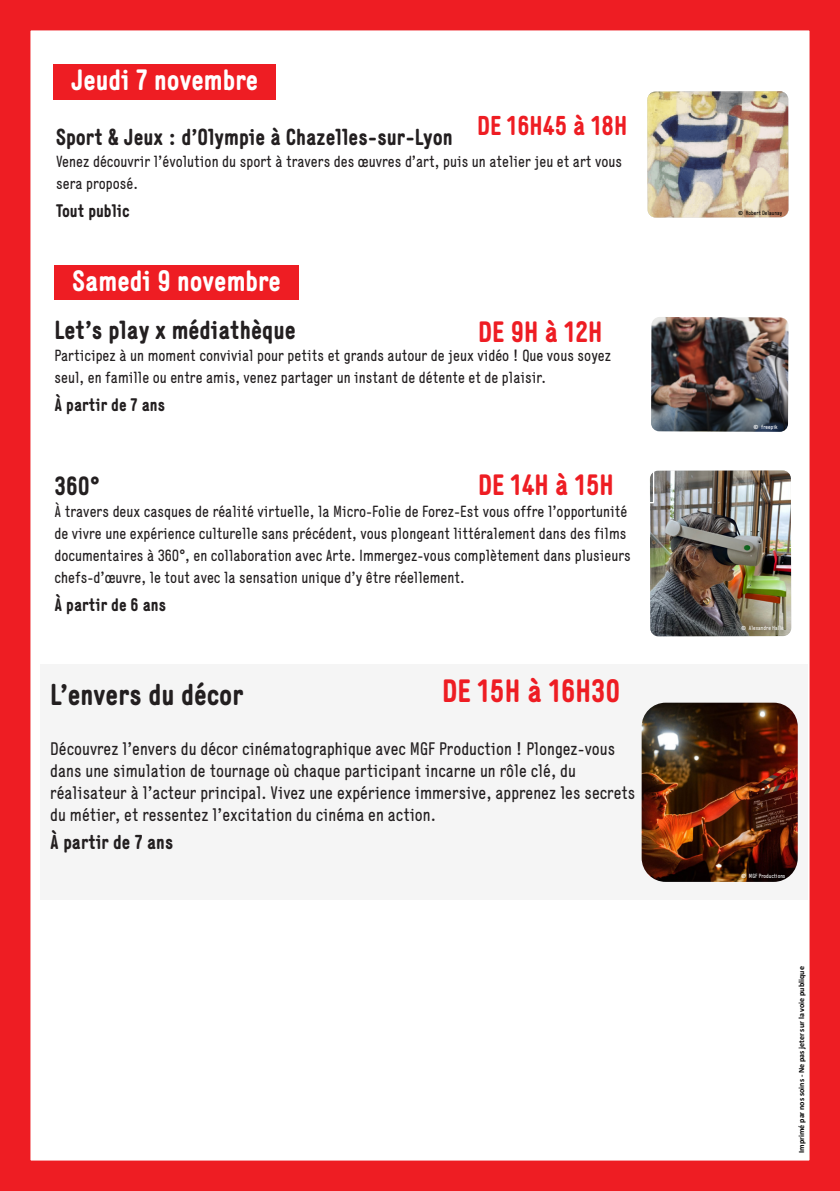
<style>
.page{position:relative;width:840px;height:1191px;background:#fff}
.page>*{position:absolute;margin:0;border:0;box-sizing:border-box;transform-origin:0 0}
.t1{font:700 32px "Generika";color:#ee1d23}
.t2{font:700 30px "Generika";color:#231f20}
.t3{font:700 29.2px "Generika";color:#fff}
.t4{font:700 29.2px "Generika";color:#ee1d23}
.t5{font:700 27px "Generika";color:#ee1d23}
.t6{font:700 26px "Generika";color:#231f20}
.t7{font:700 23px "Generika";color:#231f20}
.t8{font:700 20px "Generika";color:#231f20}
.t9{font:18px/22px "Generika";color:#231f20}
.t10{font:700 18px "Generika";color:#231f20}
.t11{font:16px/22px "Generika";color:#231f20}
.t12{font:700 8px "Calibri";color:#000}
.t13{font:6px "Generika";color:#fff}
.t14{font:6px "Generika";color:#000}
.s1{font-family:"Calibri";font-weight:700}
</style>
<div class="page">
<div style="left:40px;top:663px;width:767px;height:236px;background:#f5f5f5"></div>
<div style="left:0;top:0;width:839px;height:1191px;border:30px solid #ee1d23"></div>
<img style="left:647px;top:91px;width:141px;height:127px">
<img style="left:650px;top:470px;width:140px;height:166px">
<img style="left:651px;top:317px;width:137px;height:115px">
<div style="left:53px;top:64px;width:223px;height:36px;background:#ee1d23"></div>
<div style="left:54px;top:265px;width:245px;height:35px;background:#ee1d23"></div>
<img style="left:641px;top:702px;width:156px;height:180px">
<p class="t3" style="left:71px;top:63px;width:188px">Jeudi 7 novembre</p>
<p class="t5" style="left:477px;top:110px;width:151px">DE 16H45 à 18H</p>
<p class="t7" style="left:56px;top:123px;width:398px">Sport &amp; Jeux : d’Olympie à Chazelles-sur-Lyon</p>
<p class="t11" style="left:56px;top:150px;width:567px">Venez découvrir l’évolution du sport à travers des œuvres d’art, puis un atelier jeu et art vous sera proposé.</p>
<p class="t10" style="left:56px;top:200px;width:75px">Tout public</p>
<p class="t3" style="left:73px;top:263px;width:210px">Samedi 9 novembre</p>
<p class="t6" style="left:54px;top:314px;width:242px">Let’s play x médiathèque</p>
<p class="t11" style="left:54px;top:344px;width:558px">Participez à un moment convivial pour petits et grands autour de jeux vidéo ! Que vous soyez seul, en famille ou entre amis, venez partager un instant de détente et de plaisir.</p>
<p class="t10" style="left:54px;top:394px;width:112px">À partir de 7 ans</p>
<p class="t4" style="left:478px;top:314px;width:126px">DE 9H à 12H</p>
<p class="t4" style="left:478px;top:467px;width:137px">DE 14H à 15H</p>
<p class="t6" style="left:54px;top:470px;width:47px">360°</p>
<p class="t11" style="left:54px;top:500px;width:577px">À travers deux casques de réalité virtuelle, la Micro-Folie de Forez-Est vous offre l’opportunité de vivre une expérience culturelle sans précédent, vous plongeant littéralement dans des films documentaires à 360°, en collaboration avec Arte. Immergez-vous complètement dans plusieurs chefs-d’œuvre, le tout avec la sensation unique d’y être réellement.</p>
<p class="t10" style="left:54px;top:594px;width:113px">À partir de 6 ans</p>
<p class="t1" style="left:442px;top:672px;width:180px">DE 15H à 16H30</p>
<p class="t2" style="left:50px;top:676px;width:194px">L’envers du décor</p>
<p class="t9" style="left:50px;top:737px;width:586px">Découvrez l’envers du décor cinématographique avec MGF Production ! Plongez-vous dans une simulation de tournage où chaque participant incarne un rôle clé, du réalisateur à l’acteur principal. Vivez une expérience immersive, apprenez les secrets du métier, et ressentez l’excitation du cinéma en action.</p>
<p class="t8" style="left:50px;top:830px;width:124px">À partir de 7 ans</p>
<p class="t14" style="left:737px;top:210px;width:46px"><span class="s1">©</span> Robert Delaunay</p>
<p class="t13" style="left:753px;top:423px;width:25px"><span class="s1">©</span> freepik</p>
<p class="t13" style="left:740px;top:625px;width:44px"><span class="s1">©</span> Alexandre Hallé</p>
<p class="t13" style="left:740px;top:872px;width:46px"><span class="s1">©</span> MGF Productions</p>
<p class="t12" style="left:795px;top:1152px;width:188px;rotate:-90deg">Imprimé par nos soins - Ne pas jeter sur la voie publique</p>
</div>
